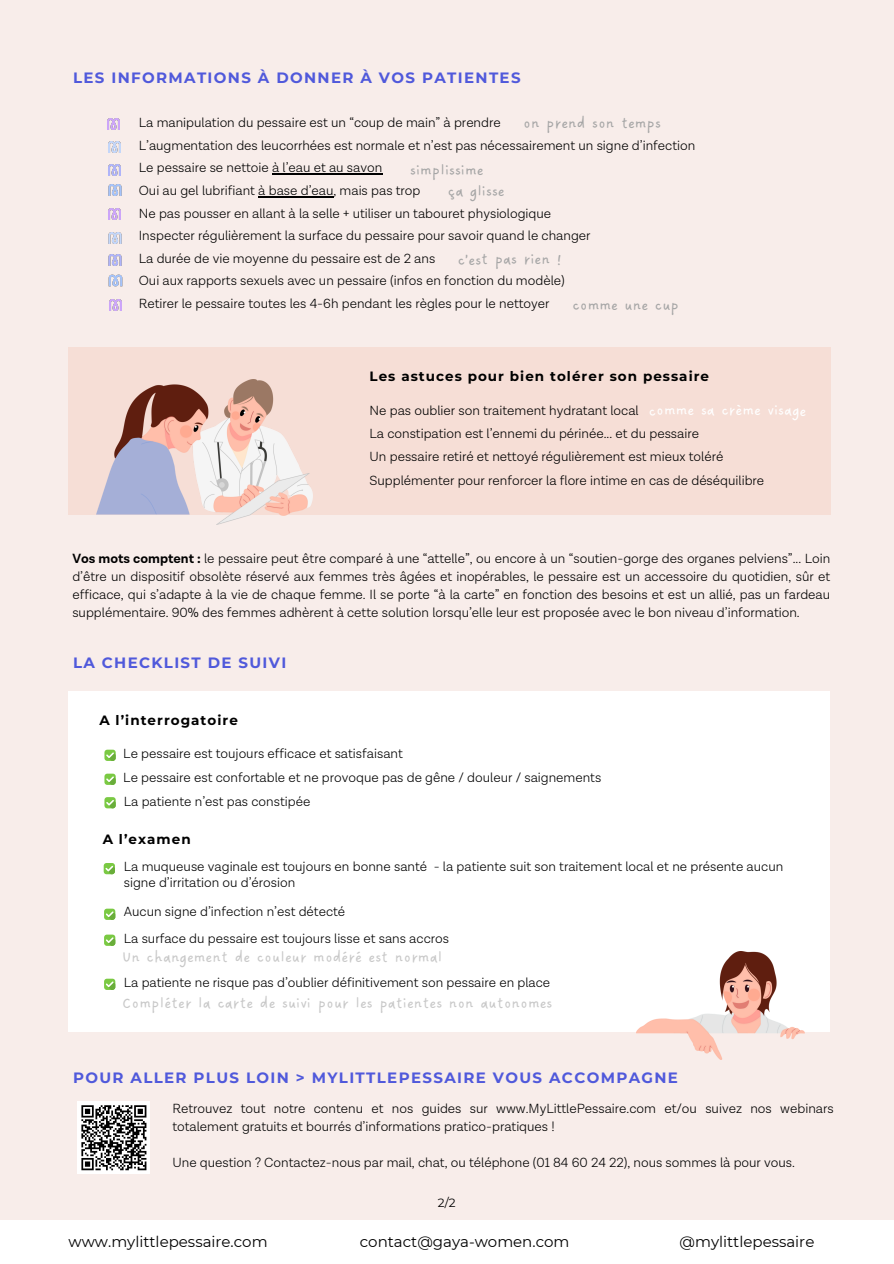
<style>
.page{position:relative;width:894px;height:1264px;background:#fff}
.page>*{position:absolute;margin:0;border:0;box-sizing:border-box;transform-origin:0 0}
.t1{font:16.5px "DO Sans Regular Alt";color:#c8c8c8}
.t2{font:16.5px "DO Sans Regular Alt";letter-spacing:-.005em;color:#a6a6a6}
.t3{font:16.5px "DO Sans Regular Alt";letter-spacing:-.005em;color:#fff}
.t4{font:700 15px "Montserrat";letter-spacing:.09em;color:#5059db}
.t5{font:15px "Montserrat";color:#000}
.t6{font:300 13.5px/18px "Lota Grotesque";color:#000}
.t7{font:700 13.5px "Montserrat";letter-spacing:.075em;color:#000}
.t8{font:12px "Montserrat";color:#000}
.s1{font-weight:700}
</style>
<div class="page">
<div style="left:0;top:0;width:893px;height:1263px;background:#f8edea"></div>
<div style="left:0;top:1219px;width:893px;height:44px;background:#fff"></div>
<div style="left:68px;top:347px;width:762px;height:167px;background:#f6ded6"></div>
<div style="left:68px;top:691px;width:761px;height:340px;background:#fff"></div>
<div style="left:78px;top:1101px;width:72px;height:72px;background:#fff"></div>
<svg style="left:81px;top:1105px;width:66px;height:66px"></svg>
<img style="left:636px;top:951px;width:168px;height:108px">
<img style="left:96px;top:380px;width:216px;height:145px">
<img style="left:107px;top:118px;width:13px;height:12px">
<img style="left:108px;top:165px;width:13px;height:8px">
<img style="left:108px;top:173px;width:14px;height:23px">
<img style="left:108px;top:141px;width:13px;height:24px">
<img style="left:108px;top:208px;width:13px;height:12px">
<img style="left:108px;top:255px;width:14px;height:8px">
<img style="left:108px;top:263px;width:15px;height:24px">
<img style="left:108px;top:232px;width:14px;height:23px">
<img style="left:109px;top:299px;width:13px;height:12px">
<div style="left:104px;top:749px;width:12px;height:12px;background:#7ac943;border-radius:3px"></div>
<svg style="left:106px;top:751px;width:10px;height:10px"></svg>
<div style="left:104px;top:773px;width:12px;height:12px;background:#7ac943;border-radius:3px"></div>
<svg style="left:106px;top:776px;width:10px;height:9px"></svg>
<div style="left:104px;top:797px;width:12px;height:11px;background:#7ac943;border-radius:3px"></div>
<svg style="left:106px;top:800px;width:10px;height:8px"></svg>
<div style="left:104px;top:908px;width:11px;height:11px;background:#7ac943;border-radius:3px"></div>
<svg style="left:106px;top:911px;width:9px;height:8px"></svg>
<div style="left:104px;top:934px;width:11px;height:11px;background:#7ac943;border-radius:3px"></div>
<svg style="left:106px;top:937px;width:9px;height:8px"></svg>
<div style="left:104px;top:978px;width:11px;height:11px;background:#7ac943;border-radius:3px"></div>
<svg style="left:106px;top:981px;width:9px;height:8px"></svg>
<div style="left:104px;top:863px;width:11px;height:11px;background:#7ac943;border-radius:3px"></div>
<svg style="left:105px;top:865px;width:10px;height:9px"></svg>
<hr style="left:272px;top:174px;width:110px;height:1px;background:#000">
<hr style="left:258px;top:196px;width:75px;height:1px;background:#000">
<h4 class="t4" style="left:73px;top:68px;width:449px">LES INFORMATIONS À DONNER À VOS PATIENTES</h4>
<p class="t6" style="left:139px;top:114px;width:363px">La manipulation du pessaire est un “coup de main” à prendre</p>
<p class="t2" style="left:554px;top:113px;width:82px">rend son te</p>
<p class="t6" style="left:139px;top:137px;width:558px">L’augmentation des leucorrhées est normale et n’est pas nécessairement un signe d’infection</p>
<h2 class="t6" style="left:139px;top:159px;width:245px">Le pessaire se nettoie à l’eau et au savon</h2>
<h4 class="t6" style="left:139px;top:182px;width:283px">Oui au gel lubrifiant à base d’eau, mais pas trop</h4>
<h4 class="t2" style="left:410px;top:160px;width:75px">simplissime</h4>
<p class="t2" style="left:448px;top:182px;width:58px">ça glisse</p>
<h4 class="t6" style="left:139px;top:205px;width:414px">Ne pas pousser en allant à la selle + utiliser un tabouret physiologique</h4>
<h4 class="t6" style="left:139px;top:227px;width:453px">Inspecter régulièrement la surface du pessaire pour savoir quand le changer</h4>
<h4 class="t6" style="left:139px;top:250px;width:298px">La durée de vie moyenne du pessaire est de 2 ans</h4>
<h2 class="t2" style="left:468px;top:250px;width:83px">est pas rien</h2>
<p class="t6" style="left:139px;top:272px;width:427px">Oui aux rapports sexuels avec un pessaire (infos en fonction du modèle)</p>
<p class="t6" style="left:139px;top:295px;width:412px">Retirer le pessaire toutes les 4-6h pendant les règles pour le nettoyer</p>
<p class="t2" style="left:587px;top:295px;width:76px">mme une c</p>
<p class="t7" style="left:369px;top:368px;width:341px">Les astuces pour bien tolérer son pessaire</p>
<h2 class="t6" style="left:369px;top:402px;width:271px">Ne pas oublier son traitement hydratant local</h2>
<p class="t3" style="left:648px;top:401px;width:40px;rotate:-1deg">comm</p>
<h1 class="t3" style="left:687px;top:400px;width:75px">e sa crème</h1>
<p class="t3" style="left:767px;top:400px;width:40px;rotate:1deg">visage</p>
<p class="t6" style="left:369px;top:425px;width:331px">La constipation est l’ennemi du périnée... et du pessaire</p>
<h4 class="t6" style="left:369px;top:448px;width:355px">Un pessaire retiré et nettoyé régulièrement est mieux toléré</h4>
<p class="t6" style="left:369px;top:471px;width:396px">Supplémenter pour renforcer la flore intime en cas de déséquilibre</p>
<p class="t6" style="left:72px;top:549px;width:759px;text-align:justify"><span class="s1">Vos mots comptent :</span> le pessaire peut être comparé à une “attelle”, ou encore à un “soutien-gorge des organes pelviens”... Loin d’être un dispositif obsolète réservé aux femmes très âgées et inopérables, le pessaire est un accessoire du quotidien, sûr et efficace, qui s’adapte à la vie de chaque femme. Il se porte “à la carte” en fonction des besoins et est un allié, pas un fardeau supplémentaire. 90% des femmes adhèrent à cette solution lorsqu’elle leur est proposée avec le bon niveau d’information.</p>
<p class="t4" style="left:73px;top:653px;width:215px">LA CHECKLIST DE SUIVI</p>
<p class="t7" style="left:99px;top:712px;width:140px">A l’interrogatoire</p>
<h1 class="t6" style="left:123px;top:744px;width:281px">Le pessaire est toujours efficace et satisfaisant</h1>
<p class="t6" style="left:123px;top:768px;width:479px">Le pessaire est confortable et ne provoque pas de gêne / douleur / saignements</p>
<p class="t6" style="left:124px;top:793px;width:188px">La patiente n’est pas constipée</p>
<p class="t7" style="left:103px;top:831px;width:89px">A l’examen</p>
<p class="t6" style="left:124px;top:859px;width:660px;line-height:15.8px">La muqueuse vaginale est toujours en bonne santé - la patiente suit son traitement local et ne présente aucun signe d’irritation ou d’érosion</p>
<p class="t6" style="left:124px;top:903px;width:223px">Aucun signe d’infection n’est détecté</p>
<p class="t6" style="left:124px;top:930px;width:326px">La surface du pessaire est toujours lisse et sans accros</p>
<p class="t1" style="left:122px;top:947px;width:321px">Un changement de couleur modéré est normal</p>
<p class="t6" style="left:124px;top:973px;width:428px">La patiente ne risque pas d’oublier définitivement son pessaire en place</p>
<h2 class="t1" style="left:122px;top:993px;width:432px">Compléter la carte de suivi pour les patientes non autonomes</h2>
<p class="t4" style="left:73px;top:1068px;width:606px">POUR ALLER PLUS LOIN &gt; MYLITTLEPESSAIRE VOUS ACCOMPAGNE</p>
<p class="t6" style="left:172px;top:1100px;width:662px">Retrouvez tout notre contenu et nos guides sur www.MyLittlePessaire.com et/ou suivez nos webinars totalement gratuits et bourrés d’informations pratico-pratiques !</p>
<p class="t6" style="left:172px;top:1154px;width:624px">Une question ? Contactez-nous par mail, chat, ou téléphone (01 84 60 24 22), nous sommes là pour vous.</p>
<p class="t8" style="left:438px;top:1195px;width:19px">2/2</p>
<p class="t5" style="left:69px;top:1232px;width:200px">www.mylittlepessaire.com</p>
<p class="t5" style="left:360px;top:1232px;width:211px">contact@gaya-women.com</p>
<p class="t5" style="left:679px;top:1232px;width:136px">@mylittlepessaire</p>
</div>
